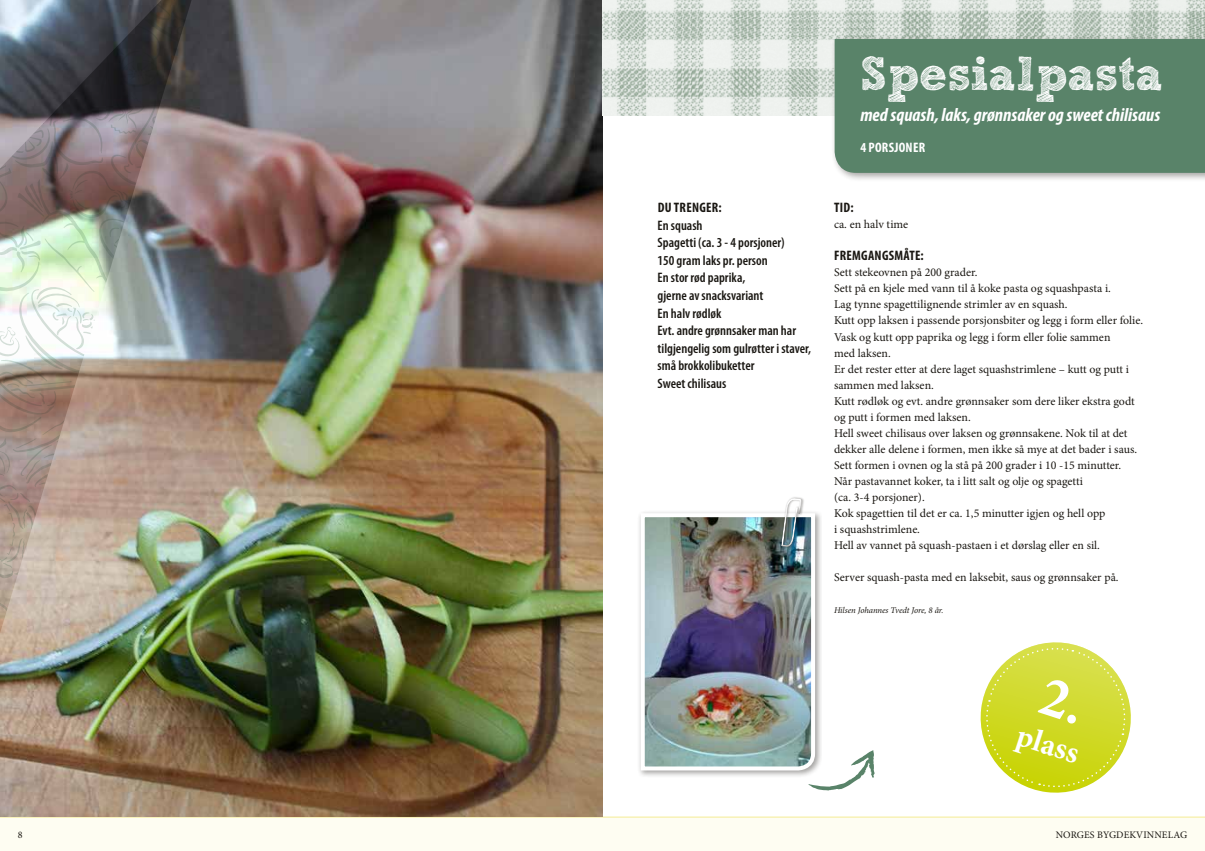
<style>
.page{position:relative;width:1205px;height:851px;background:#fff}
.page>*{position:absolute;margin:0;border:0;box-sizing:border-box;transform-origin:0 0}
.t1{font:700 47.5px "freeversion Sketch Block";color:#fff}
.t2{font:700 31.12px "Minion Pro";color:#fff}
.t3{font:italic 700 condensed 18.75px "Myriad Pro";color:#fff}
.t4{font:600 condensed 13.75px/17.5px "Myriad Pro";color:#1a1712}
.t5{font:700 condensed 13.75px "Myriad Pro";letter-spacing:.02em;color:#1a1712}
.t6{font:700 condensed 13.75px "Myriad Pro";letter-spacing:.02em;color:#fff}
.t7{font:11.88px/16px "Minion Pro";color:#1a1712}
.t8{font:10px "Minion Pro";letter-spacing:.01em;color:#1a1712}
.t9{font:italic 8.75px "Minion Pro";letter-spacing:-.01em;color:#1a1712}
</style>
<div class="page">
<div style="left:0;top:816px;width:1205px;height:34px;background:#fefdf2"></div>
<img style="left:0;top:0;width:602px;height:816px">
<img style="left:602px;top:0;width:603px;height:116px">
<svg style="left:936px;top:816px;width:239px;height:21px;fill:#fefdf2"></svg>
<div style="left:637px;top:509px;width:185px;height:268px;background:#1a1712;opacity:.4"></div>
<img style="left:639px;top:511px;width:178px;height:261px">
<div style="left:830px;top:35px;width:375px;height:147px;background:#1a1712;opacity:.4"></div>
<div style="left:834px;top:39px;width:371px;height:134px;background:#598369"></div>
<svg style="left:808px;top:750px;width:66px;height:40px"></svg>
<div style="left:779px;top:496px;width:25px;height:53px;background:#1a1712;opacity:.4"></div>
<svg style="left:780px;top:496px;width:24px;height:53px"></svg>
<img style="left:0;top:0;width:206px;height:668px">
<svg style="left:980px;top:642px;width:151px;height:151px"></svg>
<p class="t5" style="left:658px;top:200px;width:65px">DU TRENGER:</p>
<p class="t4" style="left:657px;top:217px;width:155px">En squash<br>Spagetti (ca. 3 - 4 porsjoner)<br>150 gram laks pr. person<br>En stor rød paprika,<br>gjerne av snacksvariant<br>En halv rødløk<br>Evt. andre grønnsaker man har tilgjengelig som gulrøtter i staver, små brokkolibuketter<br>Sweet chilisaus</p>
<h1 class="t1" style="left:860px;top:56px;width:304px">Spesialpasta</h1>
<h3 class="t3" style="left:860px;top:105px;width:301px">med squash, laks, grønnsaker og sweet chilisaus</h3>
<p class="t6" style="left:860px;top:140px;width:66px">4 PORSJONER</p>
<p class="t5" style="left:834px;top:200px;width:21px">TID:</p>
<p class="t7" style="left:834px;top:217px;width:76px">ca. en halv time</p>
<p class="t5" style="left:834px;top:248px;width:91px">FREMGANGSMÅTE:</p>
<p class="t7" style="left:834px;top:265px;width:310px">Sett stekeovnen på 200 grader.<br>Sett på en kjele med vann til å koke pasta og squashpasta i.<br>Lag tynne spagettilignende strimler av en squash.<br>Kutt opp laksen i passende porsjonsbiter og legg i form eller folie.<br>Vask og kutt opp paprika og legg i form eller folie sammen<br>med laksen.<br>Er det rester etter at dere laget squashstrimlene – kutt og putt i sammen med laksen.<br>Kutt rødløk og evt. andre grønnsaker som dere liker ekstra godt og putt i formen med laksen.<br>Hell sweet chilisaus over laksen og grønnsakene. Nok til at det dekker alle delene i formen, men ikke så mye at det bader i saus.<br>Sett formen i ovnen og la stå på 200 grader i 10 -15 minutter.<br>Når pastavannet koker, ta i litt salt og olje og spagetti<br>(ca. 3-4 porsjoner).<br>Kok spagettien til det er ca. 1,5 minutter igjen og hell opp<br>i squashstrimlene.<br>Hell av vannet på squash-pastaen i et dørslag eller en sil.</p>
<p class="t7" style="left:834px;top:568px;width:286px">Server squash-pasta med en laksebit, saus og grønnsaker på.</p>
<p class="t9" style="left:834px;top:604px;width:111px">Hilsen Johannes Tvedt Jore, 8 år.</p>
<h2 class="t2" style="left:1024px;top:713px;width:66px;rotate:18deg">plass</h2>
<p class="t8" style="left:18px;top:827px;width:6px">8</p>
<p class="t8" style="left:1056px;top:827px;width:133px">NORGES BYGDEKVINNELAG</p>
</div>
